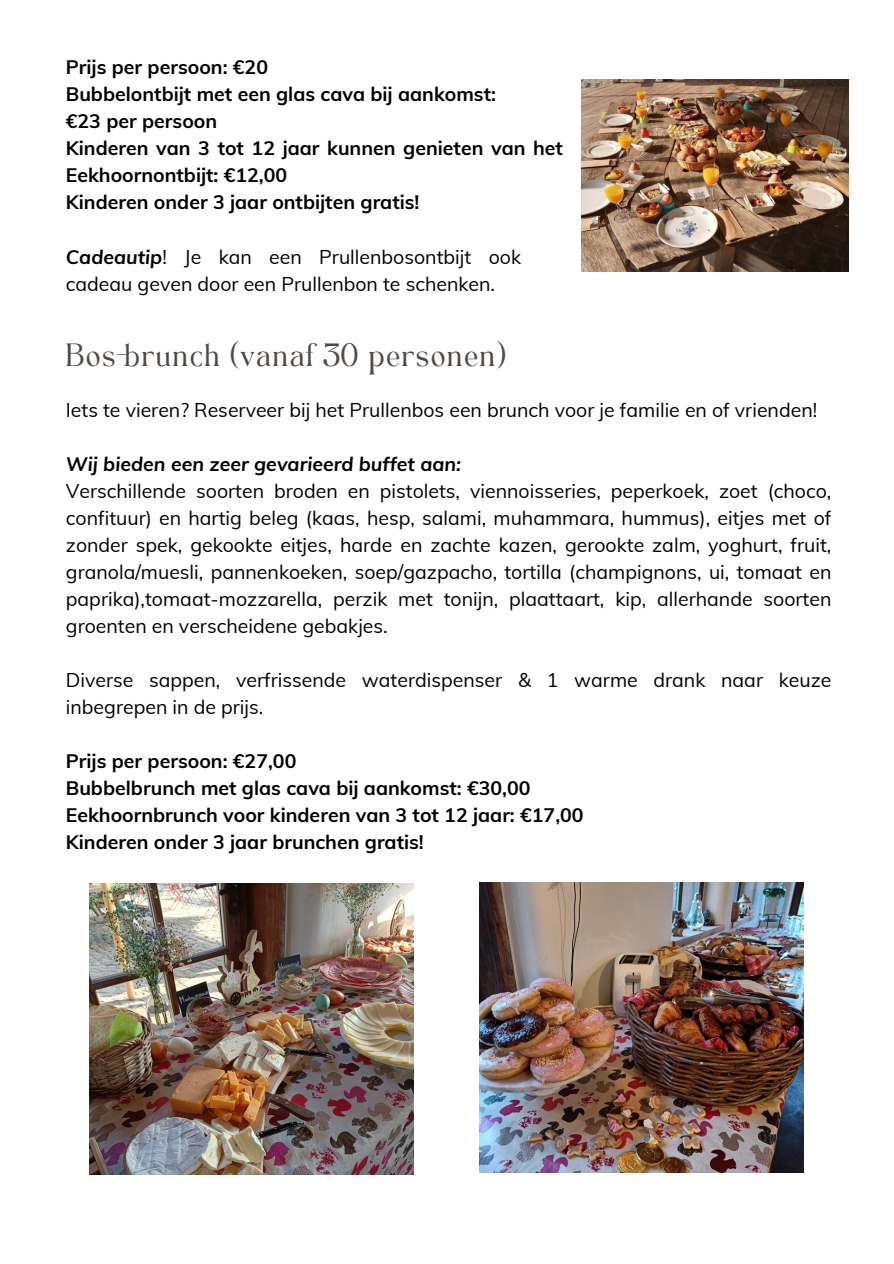
<style>
.page{position:relative;width:894px;height:1264px;background:#fff}
.page>*{position:absolute;margin:0;border:0;box-sizing:border-box;transform-origin:0 0}
.t1{font:22.5px "TAN Angleton";color:#4e4945}
.t2{font:19.5px/27px "Muli";color:#000}
.t3{font:700 19.5px/27px "Muli";color:#000}
.t4{font:italic 700 19.5px "Muli";color:#000}
.s1{font-weight:700;font-style:italic}
</style>
<div class="page">
<img style="left:479px;top:882px;width:324px;height:290px">
<img style="left:89px;top:883px;width:324px;height:291px">
<img style="left:581px;top:79px;width:266px;height:193px">
<p class="t3" style="left:66px;top:53px;width:498px">Prijs per persoon: €20<br>Bubbelontbijt met een glas cava bij aankomst:<br>€23 per persoon<br>Kinderen van 3 tot 12 jaar kunnen genieten van het Eekhoornontbijt: €12,00<br>Kinderen onder 3 jaar ontbijten gratis!</p>
<p class="t2" style="left:66px;top:243px;width:456px"><span class="s1">Cadeautip</span>! Je kan een Prullenbosontbijt ook cadeau geven door een Prullenbon te schenken.</p>
<h2 class="t1" style="left:65px;top:343px;width:442px">Bos-brunch (vanaf 30 personen)</h2>
<p class="t2" style="left:66px;top:396px;width:752px">Iets te vieren? Reserveer bij het Prullenbos een brunch voor je familie en of vrienden!</p>
<p class="t4" style="left:66px;top:451px;width:396px">Wij bieden een zeer gevarieerd buffet aan:</p>
<h2 class="t2" style="left:66px;top:477px;width:766px;text-align:justify">Verschillende soorten broden en pistolets, viennoisseries, peperkoek, zoet (choco, confituur) en hartig beleg (kaas, hesp, salami, muhammara, hummus), eitjes met of zonder spek, gekookte eitjes, harde en zachte kazen, gerookte zalm, yoghurt, fruit, granola/muesli, pannenkoeken, soep/gazpacho, tortilla (champignons, ui, tomaat en paprika),tomaat-mozzarella, perzik met tonijn, plaattaart, kip, allerhande soorten groenten en verscheidene gebakjes.</h2>
<p class="t2" style="left:66px;top:666px;width:766px">Diverse sappen, verfrissende waterdispenser &amp; 1 warme drank naar keuze inbegrepen in de prijs.</p>
<p class="t3" style="left:66px;top:747px;width:519px">Prijs per persoon: €27,00<br>Bubbelbrunch met glas cava bij aankomst: €30,00<br>Eekhoornbrunch voor kinderen van 3 tot 12 jaar: €17,00<br>Kinderen onder 3 jaar brunchen gratis!</p>
</div>
